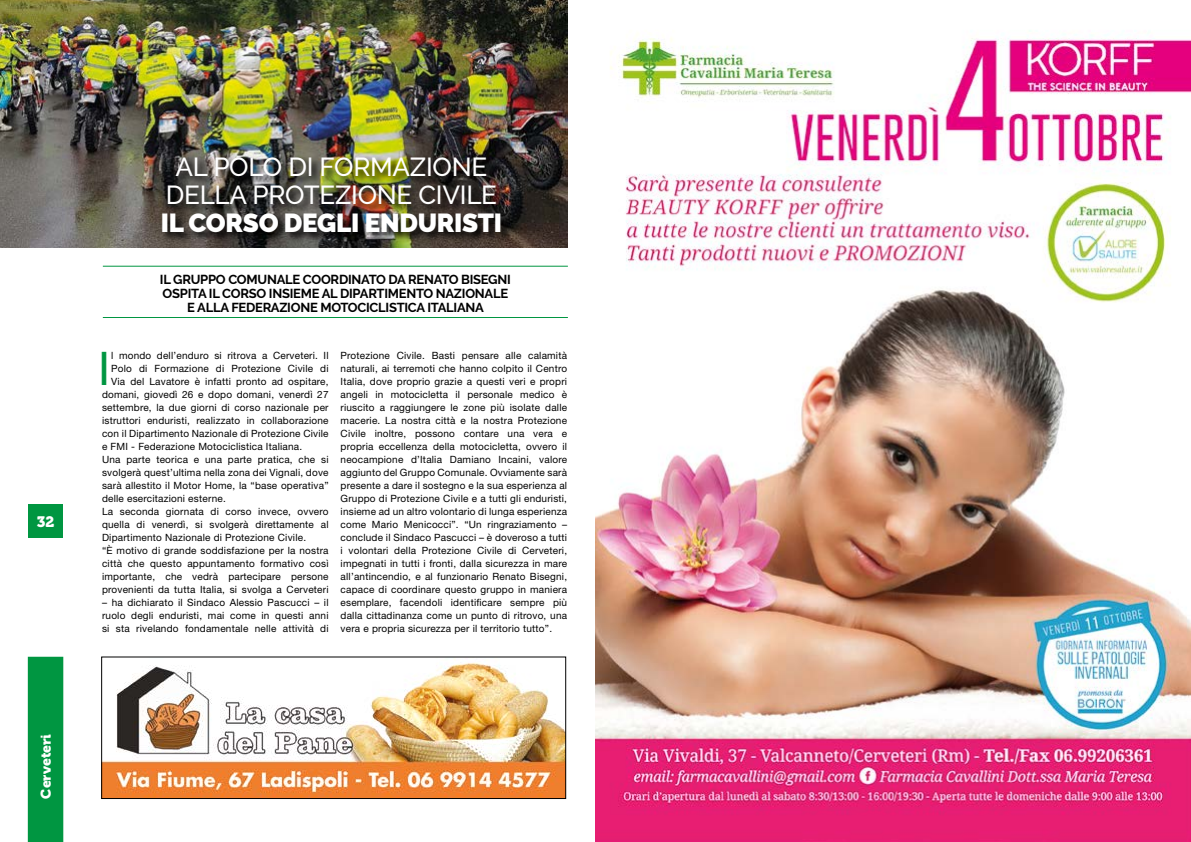
<style>
.page{position:relative;width:1191px;height:842px;background:#fff}
.page>*{position:absolute;margin:0;border:0;box-sizing:border-box;transform-origin:0 0}
.t1{font:46.4px "Helvetica Neue LT Std";color:#009641}
.t2{font:500 26px/28px "Raleway";letter-spacing:-.01em;color:#fff;text-align:center}
.t3{font:900 26px "Raleway";letter-spacing:-.01em;color:#fff}
.t4{font:15px "Museo 900";color:#fff}
.t5{font:14px "Museo 900";color:#fff}
.t6{font:700 13px/14px "Raleway";letter-spacing:-.02em;color:#000;text-align:center}
.t7{font:10px/13px "Helvetica Neue LT Std";letter-spacing:.02em;color:#000;text-align:justify}
</style>
<div class="page">
<img style="left:0;top:0;width:568px;height:247px">
<img style="left:595px;top:30px;width:596px;height:812px">
<hr style="left:103px;top:317px;width:465px;height:1px;background:#009641">
<hr style="left:103px;top:266px;width:465px;height:1px;background:#009641">
<img style="left:103px;top:659px;width:461px;height:138px">
<div style="left:101px;top:657px;width:465px;height:142px;border:1px solid #000"></div>
<div style="left:28px;top:504px;width:35px;height:34px;background:#009641"></div>
<div style="left:28px;top:657px;width:35px;height:185px;background:#009641"></div>
<img style="left:161px;top:156px;width:351px;height:87px">
<h3 class="t4" style="left:37px;top:513px;width:19px">32</h3>
<h3 class="t5" style="left:38px;top:798px;width:66px;rotate:-90deg">Cerveteri</h3>
<h2 class="t2" style="left:166px;top:153px;width:333px">AL POLO DI FORMAZIONE<br>DELLA PROTEZIONE CIVILE</h2>
<h2 class="t3" style="left:161px;top:208px;width:343px">IL CORSO DEGLI ENDURISTI</h2>
<h3 class="t6" style="left:160px;top:272px;width:352px">IL GRUPPO COMUNALE COORDINATO DA RENATO BISEGNI<br>OSPITA IL CORSO INSIEME AL DIPARTIMENTO NAZIONALE<br>E ALLA FEDERAZIONE MOTOCICLISTICA ITALIANA</h3>
<h1 class="t1" style="left:98px;top:341px;width:14px">I</h1>
<p class="t7" style="left:111px;top:349px;width:219px">l mondo dell’enduro si ritrova a Cerveteri. Il</p>
<p class="t7" style="left:111px;top:362px;width:219px">Polo di Formazione di Protezione Civile di</p>
<p class="t7" style="left:111px;top:375px;width:219px">Via del Lavatore è infatti pronto ad ospitare,</p>
<p class="t7" style="left:102px;top:388px;width:228px">domani, giovedì 26 e dopo domani, venerdì 27</p>
<p class="t7" style="left:102px;top:401px;width:228px">settembre, la due giorni di corso nazionale per</p>
<p class="t7" style="left:102px;top:414px;width:228px">istruttori enduristi, realizzato in collaborazione</p>
<p class="t7" style="left:102px;top:427px;width:228px">con il Dipartimento Nazionale di Protezione Civile</p>
<p class="t7" style="left:102px;top:440px;width:202px">e FMI - Federazione Motociclistica Italiana.</p>
<p class="t7" style="left:102px;top:453px;width:228px">Una parte teorica e una parte pratica, che si</p>
<p class="t7" style="left:102px;top:466px;width:228px">svolgerà quest’ultima nella zona dei Vignali, dove</p>
<p class="t7" style="left:102px;top:479px;width:228px">sarà allestito il Motor Home, la “base operativa”</p>
<p class="t7" style="left:102px;top:492px;width:125px">delle esercitazioni esterne.</p>
<p class="t7" style="left:102px;top:505px;width:228px">La seconda giornata di corso invece, ovvero</p>
<p class="t7" style="left:102px;top:518px;width:228px">quella di venerdì, si svolgerà direttamente al</p>
<p class="t7" style="left:102px;top:531px;width:205px">Dipartimento Nazionale di Protezione Civile.</p>
<p class="t7" style="left:102px;top:544px;width:228px">“È motivo di grande soddisfazione per la nostra</p>
<p class="t7" style="left:102px;top:557px;width:228px">città che questo appuntamento formativo così</p>
<p class="t7" style="left:102px;top:570px;width:228px">importante, che vedrà partecipare persone</p>
<p class="t7" style="left:102px;top:583px;width:228px">provenienti da tutta Italia, si svolga a Cerveteri</p>
<p class="t7" style="left:102px;top:596px;width:228px">– ha dichiarato il Sindaco Alessio Pascucci – il ruolo degli enduristi, mai come in questi anni si sta rivelando fondamentale nelle attività di</p>
<p class="t7" style="left:340px;top:349px;width:228px">Protezione Civile. Basti pensare alle calamità naturali, ai terremoti che hanno colpito il Centro Italia, dove proprio grazie a questi veri e propri angeli in motocicletta il personale medico è riuscito a raggiungere le zone più isolate dalle macerie. La nostra città e la nostra Protezione Civile inoltre, possono contare una vera e propria eccellenza della motocicletta, ovvero il neocampione d’Italia Damiano Incaini, valore aggiunto del Gruppo Comunale. Ovviamente sarà presente a dare il sostegno e la sua esperienza al Gruppo di Protezione Civile e a tutti gli enduristi, insieme ad un altro volontario di lunga esperienza come Mario Menicocci”. “Un ringraziamento – conclude il Sindaco Pascucci – è doveroso a tutti i volontari della Protezione Civile di Cerveteri, impegnati in tutti i fronti, dalla sicurezza in mare all’antincendio, e al funzionario Renato Bisegni, capace di coordinare questo gruppo in maniera esemplare, facendoli identificare sempre più dalla cittadinanza come un punto di ritrovo, una vera e propria sicurezza per il territorio tutto”.</p>
</div>
